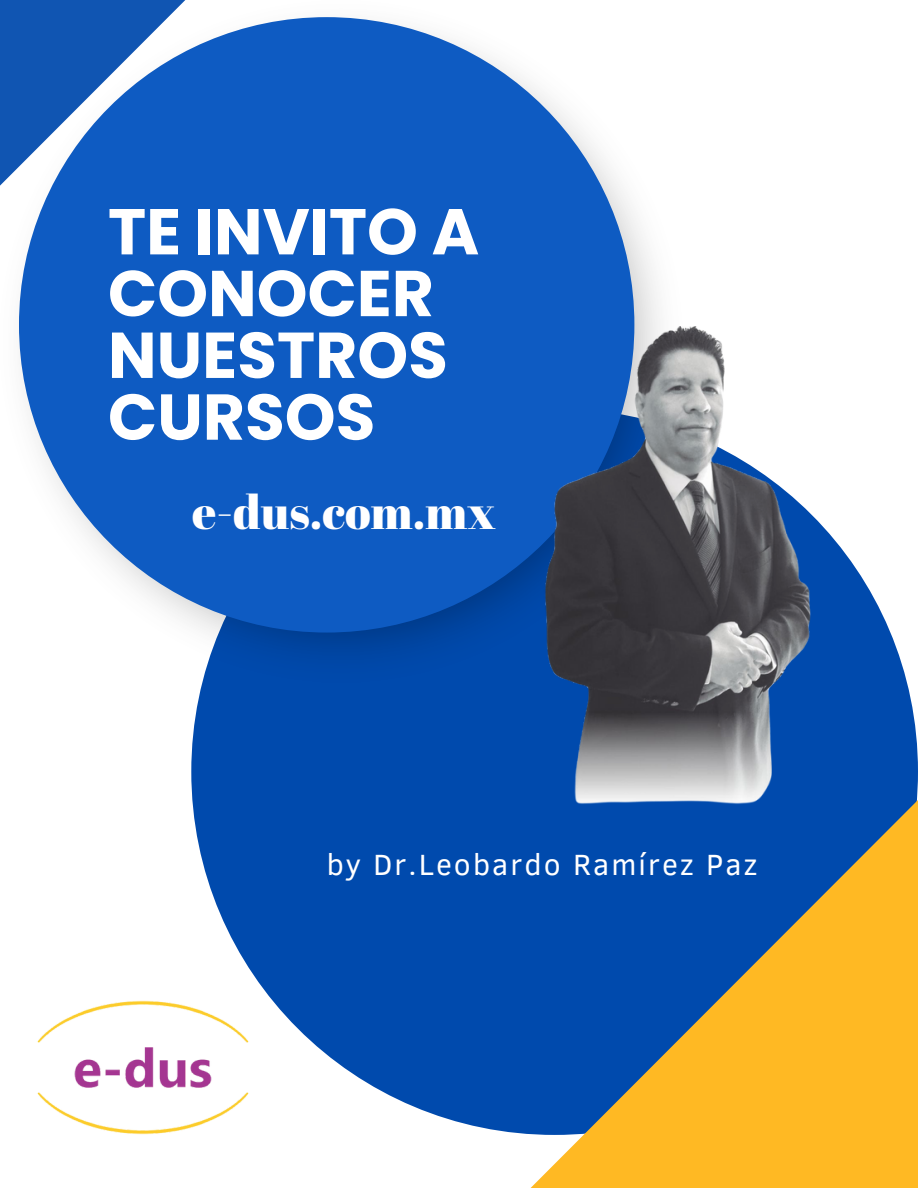
<style>
.page{position:relative;width:918px;height:1188px;background:#fff}
.page>*{position:absolute;margin:0;border:0;box-sizing:border-box;transform-origin:0 0}
.t1{font:700 64.65px/61.8px "Poppins";color:#fff}
.t2{font:47.25px "Abril Fatface";color:#fff}
.t3{font:30px "Clear Sans";letter-spacing:.07em;color:#fff}
</style>
<div class="page">
<div style="left:191px;top:408px;width:727px;height:727px;background:#004aad;border-radius:50%"></div>
<img style="left:19px;top:17px;width:641px;height:666px">
<div style="left:19px;top:17px;width:615px;height:616px;background:#0e5bc2;border-radius:50%"></div>
<img style="left:522px;top:326px;width:321px;height:466px">
<img style="left:37px;top:1001px;width:212px;height:134px">
<svg style="left:497px;top:792px;width:421px;height:396px"></svg>
<svg style="left:0;top:0;width:242px;height:311px"></svg>
<p class="t1" style="left:108px;top:201px;width:373px">TE INVITO A<br>CONOCER<br>NUESTROS<br>CURSOS</p>
<p class="t2" style="left:192px;top:479px;width:305px">e-dus.com.mx</p>
<p class="t3" style="left:327px;top:842px;width:432px">by Dr.Leobardo Ramírez Paz</p>
</div>
